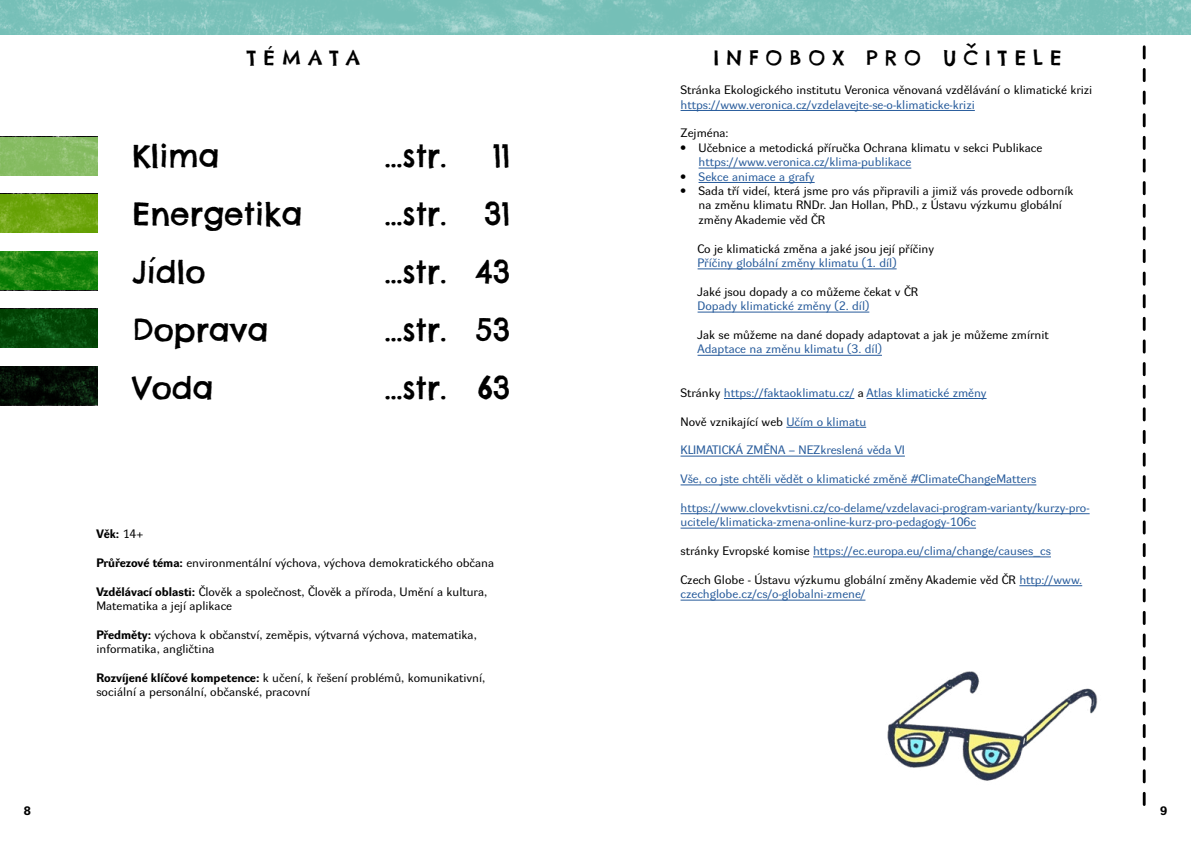
<style>
.page{position:relative;width:1191px;height:842px;background:#fff}
.page>*{position:absolute;margin:0;border:0;box-sizing:border-box;transform-origin:0 0}
.t1{font:31px "Chelsea Market";color:#000}
.t2{font:30px "Chelsea Market";color:#000}
.t3{font:20px "Chelsea Market";letter-spacing:.35em;color:#000}
.t4{font:12px/14.4px "Dyna Grotesk RE";color:#000}
.t5{font:12px/14.4px "Dyna Grotesk RE";color:#275b9b}
.t6{font:700 12px "Dyna Grotesk RE";color:#000}
.s1{font-weight:400}
.s2{font-weight:700}
.s3{color:#000}
.s4{color:#275b9b}
</style>
<div class="page">
<img style="left:0;top:137px;width:97px;height:39px">
<img style="left:0;top:194px;width:97px;height:39px">
<img style="left:0;top:251px;width:97px;height:39px">
<img style="left:0;top:309px;width:97px;height:39px">
<img style="left:0;top:366px;width:97px;height:39px">
<img style="left:0;top:0;width:1191px;height:34px">
<hr style="left:680px;top:110px;width:294px;height:1px;background:#275b9b">
<hr style="left:698px;top:168px;width:213px;height:1px;background:#275b9b">
<hr style="left:698px;top:182px;width:116px;height:1px;background:#275b9b">
<hr style="left:697px;top:269px;width:199px;height:1px;background:#275b9b">
<hr style="left:697px;top:312px;width:172px;height:1px;background:#275b9b">
<hr style="left:697px;top:355px;width:185px;height:1px;background:#275b9b">
<hr style="left:724px;top:398px;width:130px;height:1px;background:#275b9b">
<hr style="left:866px;top:398px;width:120px;height:1px;background:#275b9b">
<hr style="left:786px;top:427px;width:80px;height:1px;background:#275b9b">
<hr style="left:680px;top:456px;width:225px;height:1px;background:#275b9b">
<hr style="left:680px;top:485px;width:356px;height:1px;background:#275b9b">
<hr style="left:680px;top:513px;width:409px;height:1px;background:#275b9b">
<hr style="left:680px;top:528px;width:296px;height:1px;background:#275b9b">
<hr style="left:813px;top:557px;width:238px;height:1px;background:#275b9b">
<hr style="left:1019px;top:585px;width:63px;height:1px;background:#275b9b">
<hr style="left:680px;top:600px;width:185px;height:1px;background:#275b9b">
<svg style="left:1142px;top:47px;width:3px;height:757px"></svg>
<img style="left:887px;top:671px;width:211px;height:110px">
<h3 class="t3" style="left:247px;top:45px;width:115px">TÉMATA</h3>
<h1 class="t1" style="left:132px;top:135px;width:89px">Klima</h1>
<h1 class="t1" style="left:384px;top:135px;width:64px">…str.</h1>
<h1 class="t1" style="left:493px;top:135px;width:19px">11</h1>
<h1 class="t1" style="left:132px;top:193px;width:171px">Energetika</h1>
<h1 class="t1" style="left:384px;top:193px;width:127px">…str. 31</h1>
<h1 class="t1" style="left:132px;top:251px;width:75px">Jídlo</h1>
<h1 class="t1" style="left:384px;top:251px;width:127px">…str. 43</h1>
<h1 class="t1" style="left:132px;top:310px;width:137px">Doprava</h1>
<h1 class="t1" style="left:384px;top:310px;width:127px">…str. 53</h1>
<h1 class="t1" style="left:132px;top:368px;width:83px">Voda</h1>
<h1 class="t1" style="left:384px;top:368px;width:127px">…str. 63</h1>
<p class="t6" style="left:96px;top:527px;width:48px">Věk: <span class="s1">14+</span></p>
<p class="t4" style="left:96px;top:556px;width:399px"><span class="s2">Průřezové téma:</span> environmentální výchova, výchova demokratického občana</p>
<p class="t4" style="left:96px;top:585px;width:392px"><span class="s2">Vzdělávací oblasti:</span> Člověk a společnost, Člověk a příroda, Umění a kultura,<br>Matematika a její aplikace</p>
<p class="t4" style="left:96px;top:628px;width:382px"><span class="s2">Předměty:</span> výchova k občanství, zeměpis, výtvarná výchova, matematika, informatika, angličtina</p>
<p class="t4" style="left:96px;top:672px;width:390px"><span class="s2">Rozvíjené klíčové kompetence:</span> k učení, k řešení problémů, komunikativní, sociální a personální, občanské, pracovní</p>
<h2 class="t2" style="left:958px;top:38px;width:27px">ˇ</h2>
<h3 class="t3" style="left:713px;top:45px;width:349px">INFOBOX PRO UCITELE</h3>
<p class="t4" style="left:680px;top:84px;width:413px">Stránka Ekologického institutu Veronica věnovaná vzdělávání o klimatické krizi</p>
<p class="t5" style="left:680px;top:98px;width:296px">https://www.veronica.cz/vzdelavejte-se-o-klimaticke-krizi</p>
<p class="t4" style="left:680px;top:127px;width:49px">Zejména:</p>
<p class="t4" style="left:680px;top:142px;width:363px">• Učebnice a metodická příručka Ochrana klimatu v sekci Publikace</p>
<p class="t5" style="left:698px;top:156px;width:214px">https://www.veronica.cz/klima-publikace</p>
<p class="t5" style="left:680px;top:170px;width:136px"><span class="s3">•</span> Sekce animace a grafy</p>
<p class="t4" style="left:698px;top:185px;width:376px;text-indent:-18px">• Sada tří videí, která jsme pro vás připravili a jimiž vás provede odborník na změnu klimatu RNDr. Jan Hollan, PhD., z Ústavu výzkumu globální změny Akademie věd ČR</p>
<p class="t4" style="left:697px;top:242px;width:238px">Co je klimatická změna a jaké jsou její příčiny</p>
<p class="t5" style="left:697px;top:257px;width:200px">Příčiny globální změny klimatu (1. díl)</p>
<p class="t4" style="left:697px;top:286px;width:222px">Jaké jsou dopady a co můžeme čekat v ČR</p>
<p class="t5" style="left:697px;top:300px;width:173px">Dopady klimatické změny (2. díl)</p>
<p class="t4" style="left:697px;top:329px;width:353px">Jak se můžeme na dané dopady adaptovat a jak je můžeme zmírnit</p>
<p class="t5" style="left:697px;top:343px;width:186px">Adaptace na změnu klimatu (3. díl)</p>
<p class="t5" style="left:680px;top:386px;width:307px"><span class="s3">Stránky</span> https://faktaoklimatu.cz/ <span class="s3">a</span> Atlas klimatické změny</p>
<p class="t4" style="left:680px;top:415px;width:187px">Nově vznikající web <span class="s4">Učím o klimatu</span></p>
<p class="t5" style="left:680px;top:444px;width:226px">KLIMATICKÁ ZMĚNA – NEZkreslená věda VI</p>
<p class="t5" style="left:680px;top:473px;width:357px">Vše, co jste chtěli vědět o klimatické změně #ClimateChangeMatters</p>
<p class="t5" style="left:680px;top:502px;width:410px">https://www.clovekvtisni.cz/co-delame/vzdelavaci-program-varianty/kurzy-pro&shy;ucitele/klimaticka-zmena-online-kurz-pro-pedagogy-106c</p>
<p class="t5" style="left:680px;top:545px;width:372px"><span class="s3">stránky Evropské komise</span> https://ec.europa.eu/clima/change/causes_cs</p>
<p class="t4" style="left:680px;top:574px;width:403px">Czech Globe - Ústavu výzkumu globální změny Akademie věd ČR <span class="s4">http://www. czechglobe.cz/cs/o-globalni-zmene/</span></p>
<p class="t6" style="left:24px;top:804px;width:9px">8</p>
<p class="t6" style="left:1160px;top:804px;width:9px">9</p>
</div>
